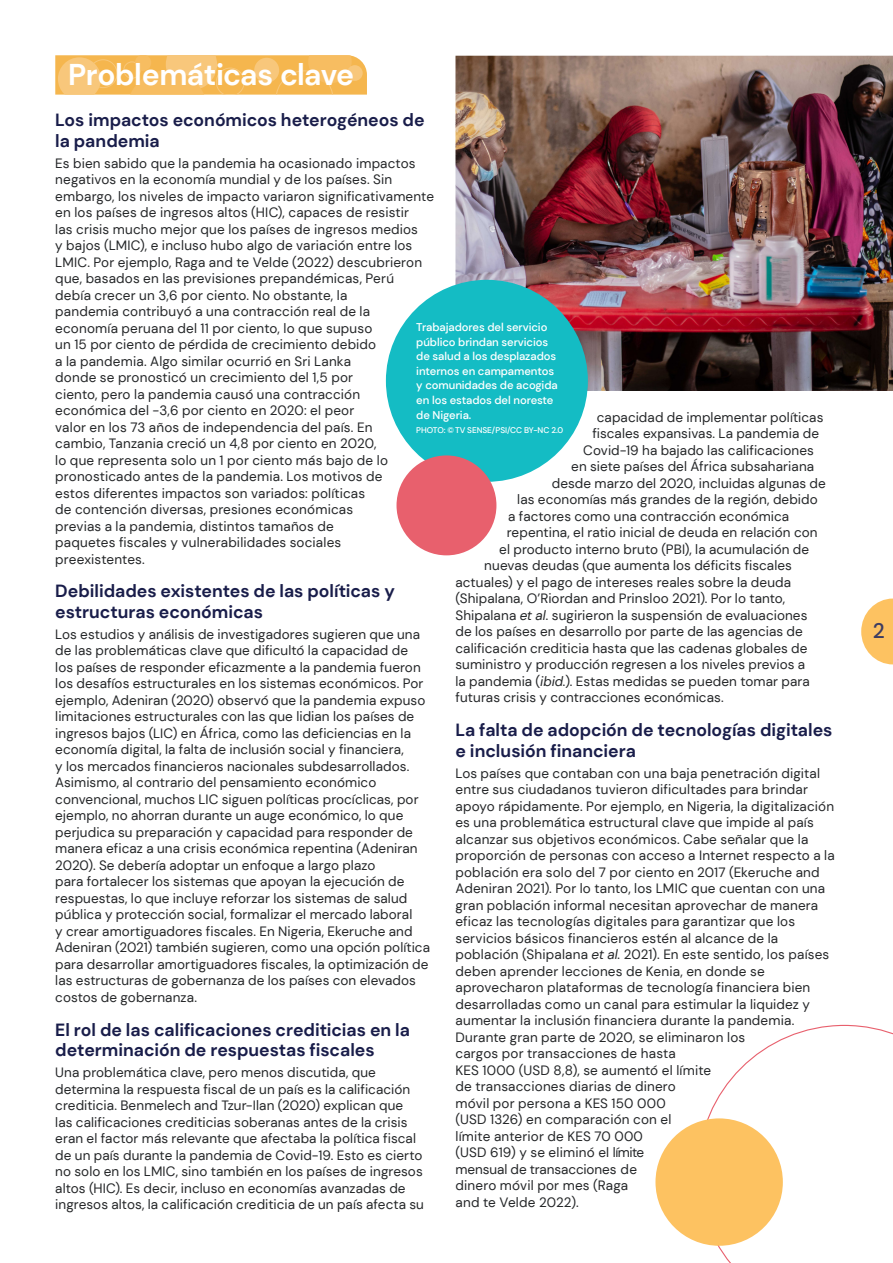
<style>
.page{position:relative;width:893px;height:1263px;background:#fff}
.page>*{position:absolute;margin:0;border:0;box-sizing:border-box;transform-origin:0 0}
.t1{font:700 30px "DM Sans";letter-spacing:-.02em;color:#fff}
.t2{font:500 21px "DM Sans";color:#3c3c61}
.t3{font:700 17.7px/20.5px "DM Sans";color:#191d4a}
.t4{font:13.5px/16.5px "DM Sans";letter-spacing:.01em;color:#242628}
.t5{font:500 11.25px/14.7px "DM Sans";letter-spacing:-.01em;color:#fff}
.t6{font:500 8.25px "DM Sans";letter-spacing:-.01em;color:#fff}
.s1{font-style:italic}
</style>
<div class="page">
<svg style="left:861px;top:598px;width:32px;height:66px"></svg>
<svg style="left:707px;top:1025px;width:186px;height:238px"></svg>
<img style="left:455px;top:56px;width:438px;height:335px">
<div style="left:655px;top:1118px;width:128px;height:128px;background:#fdc261;border-radius:50%"></div>
<div style="left:386px;top:280px;width:202px;height:202px;background:#14bcc4;border-radius:50%"></div>
<div style="left:396px;top:455px;width:100px;height:100px;background:#e8606d;border-radius:50%"></div>
<svg style="left:55px;top:55px;width:312px;height:40px;background:#f6bd60"></svg>
<div style="left:347px;top:65px;width:16px;height:16px;background:#f8c77b;border-radius:50%"></div>
<h1 class="t1" style="left:68px;top:56px;width:288px">Problemáticas clave</h1>
<h3 class="t3" style="left:55px;top:110px;width:371px">Los impactos económicos heterogéneos de la pandemia</h3>
<p class="t4" style="left:55px;top:154px;width:380px">Es bien sabido que la pandemia ha ocasionado impactos negativos en la economía mundial y de los países. Sin embargo, los niveles de impacto variaron significativamente en los países de ingresos altos (HIC), capaces de resistir<br>las crisis mucho mejor que los países de ingresos medios<br>y bajos (LMIC), e incluso hubo algo de variación entre los LMIC. Por ejemplo, Raga and te Velde (2022) descubrieron que, basados en las previsiones prepandémicas, Perú<br>debía crecer un 3,6 por ciento. No obstante, la<br>pandemia contribuyó a una contracción real de la economía peruana del 11 por ciento, lo que supuso<br>un 15 por ciento de pérdida de crecimiento debido<br>a la pandemia. Algo similar ocurrió en Sri Lanka<br>donde se pronosticó un crecimiento del 1,5 por<br>ciento, pero la pandemia causó una contracción económica del -3,6 por ciento en 2020: el peor<br>valor en los 73 años de independencia del país. En<br>cambio, Tanzania creció un 4,8 por ciento en 2020,<br>lo que representa solo un 1 por ciento más bajo de lo pronosticado antes de la pandemia. Los motivos de<br>estos diferentes impactos son variados: políticas<br>de contención diversas, presiones económicas<br>previas a la pandemia, distintos tamaños de<br>paquetes fiscales y vulnerabilidades sociales preexistentes.</p>
<h3 class="t3" style="left:55px;top:581px;width:341px">Debilidades existentes de las políticas y estructuras económicas</h3>
<p class="t4" style="left:55px;top:626px;width:376px">Los estudios y análisis de investigadores sugieren que una de las problemáticas clave que dificultó la capacidad de<br>los países de responder eficazmente a la pandemia fueron los desafíos estructurales en los sistemas económicos. Por ejemplo, Adeniran (2020) observó que la pandemia expuso limitaciones estructurales con las que lidian los países de ingresos bajos (LIC) en África, como las deficiencias en la economía digital, la falta de inclusión social y financiera,<br>y los mercados financieros nacionales subdesarrollados.<br>Asimismo, al contrario del pensamiento económico convencional, muchos LIC siguen políticas procíclicas, por ejemplo, no ahorran durante un auge económico, lo que perjudica su preparación y capacidad para responder de manera eficaz a una crisis económica repentina (Adeniran 2020). Se debería adoptar un enfoque a largo plazo<br>para fortalecer los sistemas que apoyan la ejecución de respuestas, lo que incluye reforzar los sistemas de salud pública y protección social, formalizar el mercado laboral<br>y crear amortiguadores fiscales. En Nigeria, Ekeruche and Adeniran (2021) también sugieren, como una opción política para desarrollar amortiguadores fiscales, la optimización de las estructuras de gobernanza de los países con elevados costos de gobernanza.</p>
<h3 class="t3" style="left:55px;top:1019px;width:356px">El rol de las calificaciones crediticias en la determinación de respuestas fiscales</h3>
<p class="t4" style="left:55px;top:1064px;width:370px">Una problemática clave, pero menos discutida, que determina la respuesta fiscal de un país es la calificación crediticia. Benmelech and Tzur-Ilan (2020) explican que las calificaciones crediticias soberanas antes de la crisis eran el factor más relevante que afectaba la política fiscal de un país durante la pandemia de Covid-19. Esto es cierto no solo en los LMIC, sino también en los países de ingresos altos (HIC). Es decir, incluso en economías avanzadas de ingresos altos, la calificación crediticia de un país afecta su</p>
<p class="t5" style="left:416px;top:320px;width:143px">Trabajadores del servicio público brindan servicios de salud a los desplazados internos en campamentos y comunidades de acogida en los estados del noreste de Nigeria.</p>
<p class="t6" style="left:416px;top:425px;width:148px">PHOTO: ©TV SENSE/PSI/CC BY-NC 2.0</p>
<p class="t4" style="left:597px;top:409px;width:228px">capacidad de implementar políticas</p>
<p class="t4" style="left:592px;top:425px;width:228px">fiscales expansivas. La pandemia de</p>
<p class="t4" style="left:583px;top:442px;width:232px">Covid-19 ha bajado las calificaciones</p>
<p class="t4" style="left:571px;top:458px;width:244px">en siete países del África subsahariana</p>
<p class="t4" style="left:552px;top:475px;width:276px">desde marzo del 2020, incluidas algunas de</p>
<p class="t4" style="left:517px;top:491px;width:302px">las economías más grandes de la región, debido</p>
<p class="t4" style="left:508px;top:508px;width:282px">a factores como una contracción económica</p>
<p class="t4" style="left:507px;top:524px;width:312px">repentina, el ratio inicial de deuda en relación con</p>
<p class="t4" style="left:499px;top:541px;width:311px">el producto interno bruto (PBI), la acumulación de</p>
<p class="t4" style="left:484px;top:557px;width:309px">nuevas deudas (que aumenta los déficits fiscales</p>
<p class="t4" style="left:455px;top:574px;width:337px">actuales) y el pago de intereses reales sobre la deuda</p>
<p class="t4" style="left:455px;top:590px;width:331px">(Shipalana, O’Riordan and Prinsloo 2021). Por lo tanto,</p>
<p class="t4" style="left:455px;top:607px;width:353px">Shipalana <span class="s1">et al.</span> sugirieron la suspensión de evaluaciones</p>
<p class="t4" style="left:455px;top:623px;width:349px">de los países en desarrollo por parte de las agencias de</p>
<p class="t4" style="left:455px;top:640px;width:353px">calificación crediticia hasta que las cadenas globales de</p>
<p class="t4" style="left:455px;top:656px;width:351px">suministro y producción regresen a los niveles previos a</p>
<p class="t4" style="left:455px;top:673px;width:356px">la pandemia (<span class="s1">ibid.</span>). Estas medidas se pueden tomar para</p>
<p class="t4" style="left:455px;top:689px;width:270px">futuras crisis y contracciones económicas.</p>
<h3 class="t3" style="left:455px;top:720px;width:379px">La falta de adopción de tecnologías digitales e inclusión financiera</h3>
<p class="t4" style="left:455px;top:765px;width:381px">Los países que contaban con una baja penetración digital entre sus ciudadanos tuvieron dificultades para brindar apoyo rápidamente. Por ejemplo, en Nigeria, la digitalización es una problemática estructural clave que impide al país alcanzar sus objetivos económicos. Cabe señalar que la proporción de personas con acceso a Internet respecto a la población era solo del 7 por ciento en 2017 (Ekeruche and Adeniran 2021). Por lo tanto, los LMIC que cuentan con una gran población informal necesitan aprovechar de manera eficaz las tecnologías digitales para garantizar que los servicios básicos financieros estén al alcance de la población (Shipalana <span class="s1">et al.</span> 2021). En este sentido, los países deben aprender lecciones de Kenia, en donde se aprovecharon plataformas de tecnología financiera bien desarrolladas como un canal para estimular la liquidez y aumentar la inclusión financiera durante la pandemia.<br>Durante gran parte de 2020, se eliminaron los<br>cargos por transacciones de hasta<br>KES 1000 (USD 8,8), se aumentó el límite<br>de transacciones diarias de dinero<br>móvil por persona a KES 150 000<br>(USD 1326) en comparación con el<br>límite anterior de KES 70 000<br>(USD 619) y se eliminó el límite<br>mensual de transacciones de<br>dinero móvil por mes (Raga<br>and te Velde 2022).</p>
<h2 class="t2" style="left:873px;top:618px;width:14px">2</h2>
</div>
